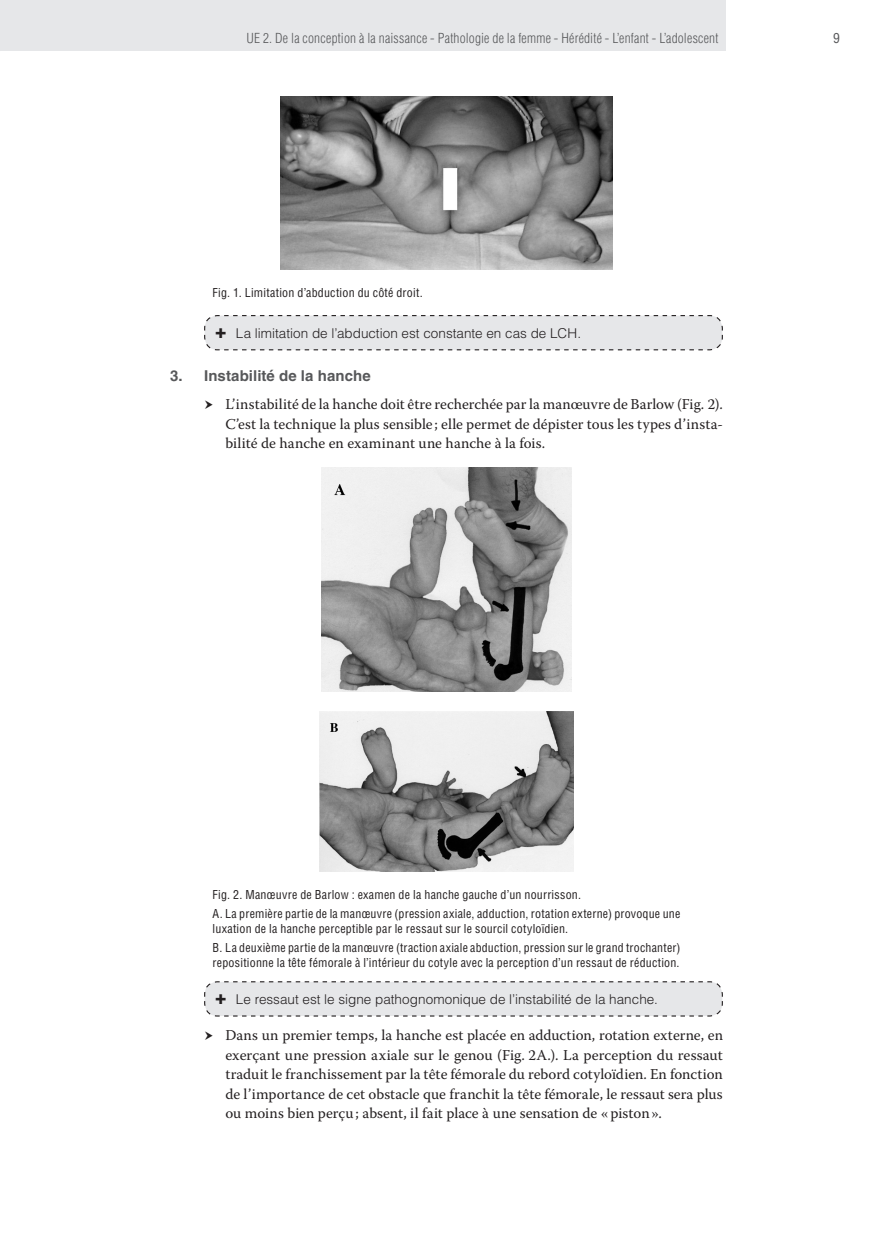
<style>
.page{position:relative;width:893px;height:1246px;background:#fff}
.page>*{position:absolute;margin:0;border:0;box-sizing:border-box;transform-origin:0 0}
.t1{font:15px/19.5px "Warnock Pro";letter-spacing:.005em;color:#231f20;text-align:justify}
.t2{font:700 15px "Helvetica LT Std";letter-spacing:.005em;color:#57585a}
.t3{font:300 13.5px "Helvetica LT Std";color:#231f20}
.t4{font:300 condensed 13.5px "Helvetica LT Std";letter-spacing:.015em;color:#57585a}
.t5{font:condensed 13.5px "Helvetica LT Std";color:#57585a}
.t6{font:condensed 12px/19.2px "Helvetica LT Std";letter-spacing:.02em;color:#231f20}
</style>
<div class="page">
<div style="left:0;top:0;width:726px;height:51px;background:#e6e7e9"></div>
<img style="left:280px;top:96px;width:333px;height:173px">
<img style="left:322px;top:468px;width:249px;height:224px">
<img style="left:319px;top:711px;width:255px;height:160px">
<svg style="left:204px;top:315px;width:519px;height:36px;background:#e0e1e3"></svg>
<svg style="left:204px;top:981px;width:519px;height:36px;background:#e0e1e3"></svg>
<p class="t4" style="left:246px;top:32px;width:474px">UE 2. De la conception à la naissance - Pathologie de la femme - Hérédité - L’enfant - L’adolescent</p>
<p class="t5" style="left:833px;top:32px;width:8px">9</p>
<p class="t6" style="left:213px;top:284px;width:212px">Fig. 1. Limitation d’abduction du côté droit.</p>
<p class="t3" style="left:236px;top:328px;width:347px">La limitation de l’abduction est constante en cas de LCH.</p>
<p class="t2" style="left:170px;top:370px;width:202px">3. Instabilité de la hanche</p>
<p class="t1" style="left:225px;top:396px;width:499px">L’instabilité de la hanche doit être recherchée par la manœuvre de Barlow (Fig. 2).<br>C’est la technique la plus sensible ; elle permet de dépister tous les types d’insta&shy;bilité de hanche en examinant une hanche à la fois.</p>
<p class="t6" style="left:213px;top:885px;width:469px">Fig. 2. Manœuvre de Barlow : examen de la hanche gauche d’un nourrisson.<br>A. La première partie de la manœuvre (pression axiale, adduction, rotation externe) provoque une</p>
<p class="t6" style="left:213px;top:920px;width:469px">luxation de la hanche perceptible par le ressaut sur le sourcil cotyloïdien.<br>B. La deuxième partie de la manœuvre (traction axiale abduction, pression sur le grand trochanter)</p>
<p class="t6" style="left:213px;top:954px;width:468px">repositionne la tête fémorale à l’intérieur du cotyle avec la perception d’un ressaut de réduction.</p>
<p class="t3" style="left:236px;top:994px;width:423px">Le ressaut est le signe pathognomonique de l’instabilité de la hanche.</p>
<p class="t1" style="left:225px;top:1027px;width:499px">Dans un premier temps, la hanche est placée en adduction, rotation externe, en exerçant une pression axiale sur le genou (Fig. 2A.). La perception du ressaut traduit le franchissement par la tête fémorale du rebord cotyloïdien. En fonction de l’importance de cet obstacle que franchit la tête fémorale, le ressaut sera plus ou moins bien perçu ; absent, il fait place à une sensation de « piston ».</p>
</div>
